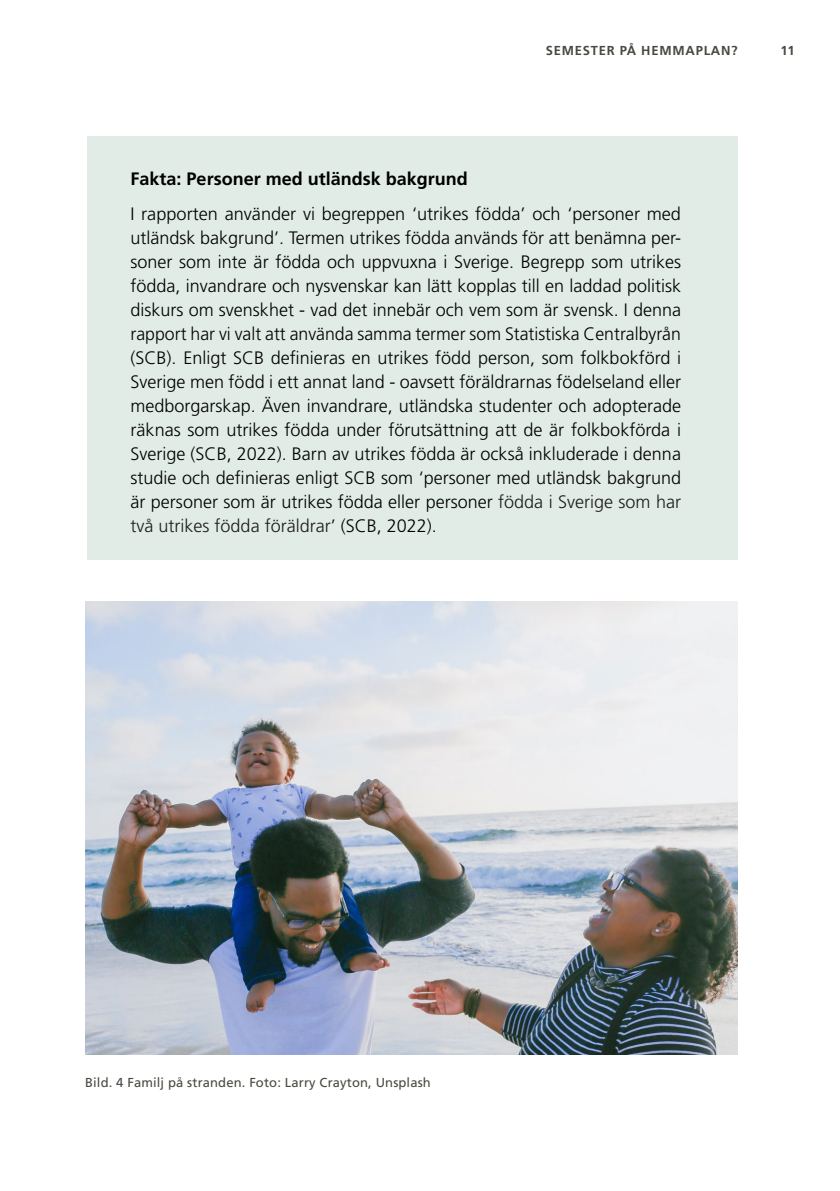
<style>
.page{position:relative;width:840px;height:1191px;background:#fff}
.page>*{position:absolute;margin:0;border:0;box-sizing:border-box;transform-origin:0 0}
.Svart_Brödtext_utan{font:300 18px/24px "Frutiger LT Std";color:#000;text-align:justify}
.Svart_Brödtext_utan-2{font:700 18px "Frutiger LT Std";color:#000}
.Grå_Bild-Fakta_u_ind{font:13px "Frutiger LT Std";letter-spacing:.01em;color:#4a4941}
.t1{font:700 13px "Frutiger LT Std";letter-spacing:.06em;color:#4a4941}
.s1{color:#1d1d1d}
</style>
<div class="page">
<div style="left:87px;top:136px;width:650px;height:423px;background:#e0ece5"></div>
<img style="left:85px;top:601px;width:652px;height:453px">
<p class="t1" style="left:545px;top:43px;width:193px">SEMESTER PÅ HEMMAPLAN?</p>
<p class="t1" style="left:780px;top:43px;width:16px">11</p>
<p class="Svart_Brödtext_utan-2" style="left:130px;top:168px;width:339px">Fakta: Personer med utländsk bakgrund</p>
<p class="Svart_Brödtext_utan" style="left:130px;top:202px;width:551px">I rapporten använder vi begreppen ‘utrikes födda’ och ‘personer med utländsk bakgrund’. Termen utrikes födda används för att benämna per&shy;soner som inte är födda och uppvuxna i Sverige. Begrepp som utrikes födda, invandrare och nysvenskar kan lätt kopplas till en laddad politisk diskurs om svenskhet - vad det innebär och vem som är svensk. I denna rapport har vi valt att använda samma termer som Statistiska Centralbyrån (SCB). Enligt SCB definieras en utrikes född person, som folkbokförd i Sverige men född i ett annat land - oavsett föräldrarnas födelseland eller medborgarskap. Även invandrare, utländska studenter och adopterade räknas som utrikes födda under förutsättning att de är folkbokförda i Sverige (SCB, 2022). Barn av utrikes födda är också inkluderade i denna studie och definieras enligt SCB som ‘personer med utländsk bakgrund är personer som är utrikes födda eller personer <span class="s1">födda i Sverige som har två utrikes födda föräldrar</span>’ (SCB, 2022).</p>
<p class="Grå_Bild-Fakta_u_ind" style="left:85px;top:1074px;width:347px">Bild. 4 Familj på stranden. Foto: Larry Crayton, Unsplash</p>
</div>
